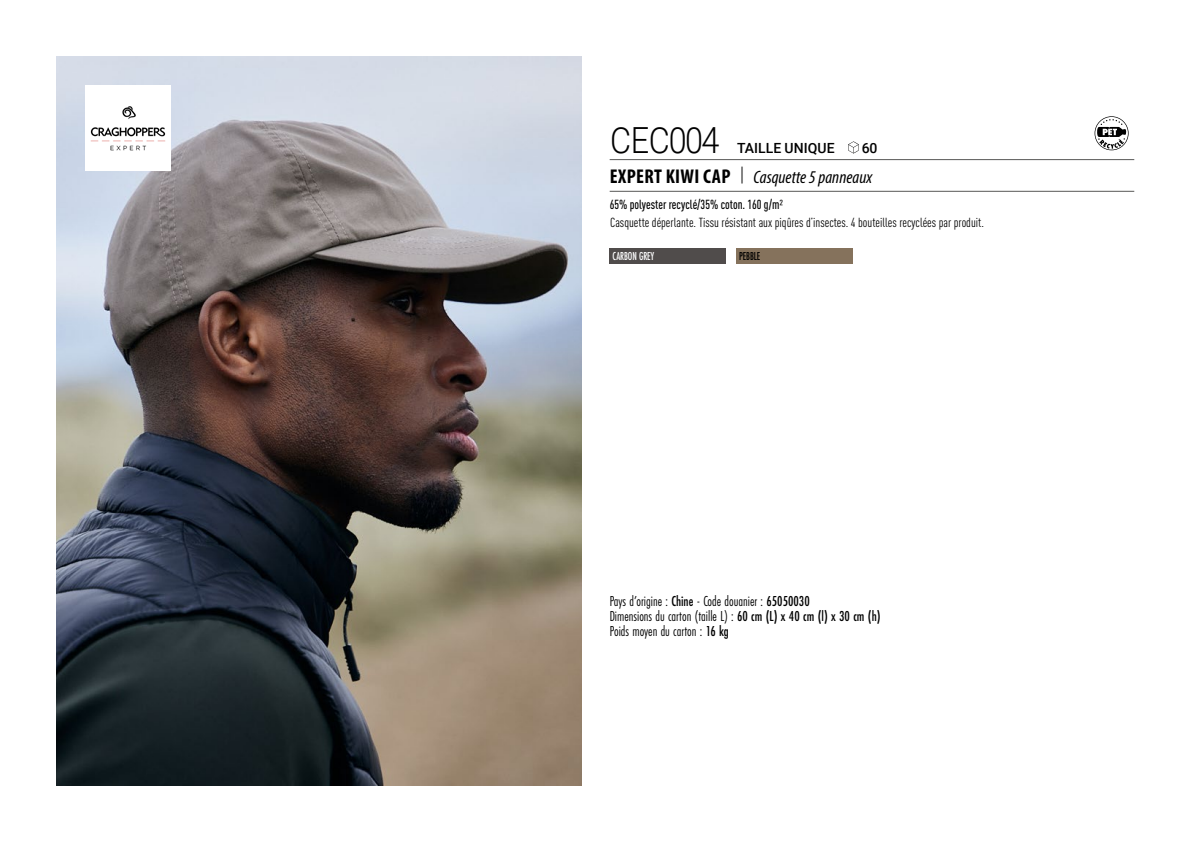
<style>
.page{position:relative;width:1191px;height:842px;background:#fff}
.page>*{position:absolute;margin:0;border:0;box-sizing:border-box;transform-origin:0 0}
.t1{font:300 36px "Roboto";letter-spacing:-.03em;color:#000;scale:.9 1}
.t2{font:italic 18px "Myriad Variable Concept";color:#000}
.t3{font:15px "Futura PT Cond";color:#000;scale:.95 1}
.t4{font:500 14px "Roboto";letter-spacing:.005em;color:#000}
.t5{font:condensed 13px "DIN Pro";color:#000}
.grammage_2020{font:500 condensed 13px "DIN Pro";color:#000;scale:.95 1}
.Coloris_nuancier_blanc{font:500 12px "Futura PT Cond";letter-spacing:-.01em;color:#fff;scale:.9 1}
.Coloris_nuancier{font:500 12px "Futura PT Cond";letter-spacing:-.01em;color:#000;scale:.9 1}
.s1{font-family:"Myriad Pro";font-weight:700;font-style:normal;font-stretch:condensed;font-size:20px}
.s2{font-family:"Roboto Condensed";font-weight:300;font-style:normal;font-size:20px}
.s3{font-weight:500}
</style>
<div class="page">
<img style="left:57px;top:57px;width:524px;height:728px">
<img style="left:85px;top:85px;width:85px;height:85px">
<svg style="left:1094px;top:116px;width:34px;height:34px"></svg>
<div style="left:609px;top:249px;width:117px;height:15px;background:#504c4b"></div>
<div style="left:736px;top:249px;width:116px;height:15px;background:#85725c"></div>
<hr style="left:609px;top:159px;width:525px;height:1px;background:#575756">
<hr style="left:609px;top:191px;width:525px;height:1px;background:#575756">
<svg style="left:848px;top:141px;width:10px;height:13px"></svg>
<p class="t1" style="left:610px;top:115px;width:123px">CEC004</p>
<p class="t4" style="left:737px;top:138px;width:99px">TAILLE UNIQUE</p>
<p class="t4" style="left:862px;top:138px;width:17px">60</p>
<p class="t2" style="left:610px;top:166px;width:264px"><span class="s1">EXPERT KIWI CAP</span> <span class="s2">|</span> Casquette 5 panneaux</p>
<p class="grammage_2020" style="left:609px;top:194px;width:184px">65% polyester recyclé/35% coton. 160 g/m2</p>
<p class="t5" style="left:610px;top:213px;width:375px">Casquette déperlante. Tissu résistant aux piqûres d’insectes. 4 bouteilles recyclées par produit.</p>
<p class="Coloris_nuancier_blanc" style="left:612px;top:249px;width:48px">CARBON GREY</p>
<p class="Coloris_nuancier" style="left:739px;top:249px;width:25px">PEBBLE</p>
<p class="t3" style="left:609px;top:592px;width:212px">Pays d’origine : <span class="s3">Chine</span> - Code douanier : <span class="s3">65050030</span></p>
<p class="t3" style="left:609px;top:607px;width:287px">Dimensions du carton (taille L) : <span class="s3">60 cm (L) x 40 cm (l) x 30 cm (h)</span></p>
<p class="t3" style="left:609px;top:622px;width:127px">Poids moyen du carton : <span class="s3">16 kg</span></p>
</div>
